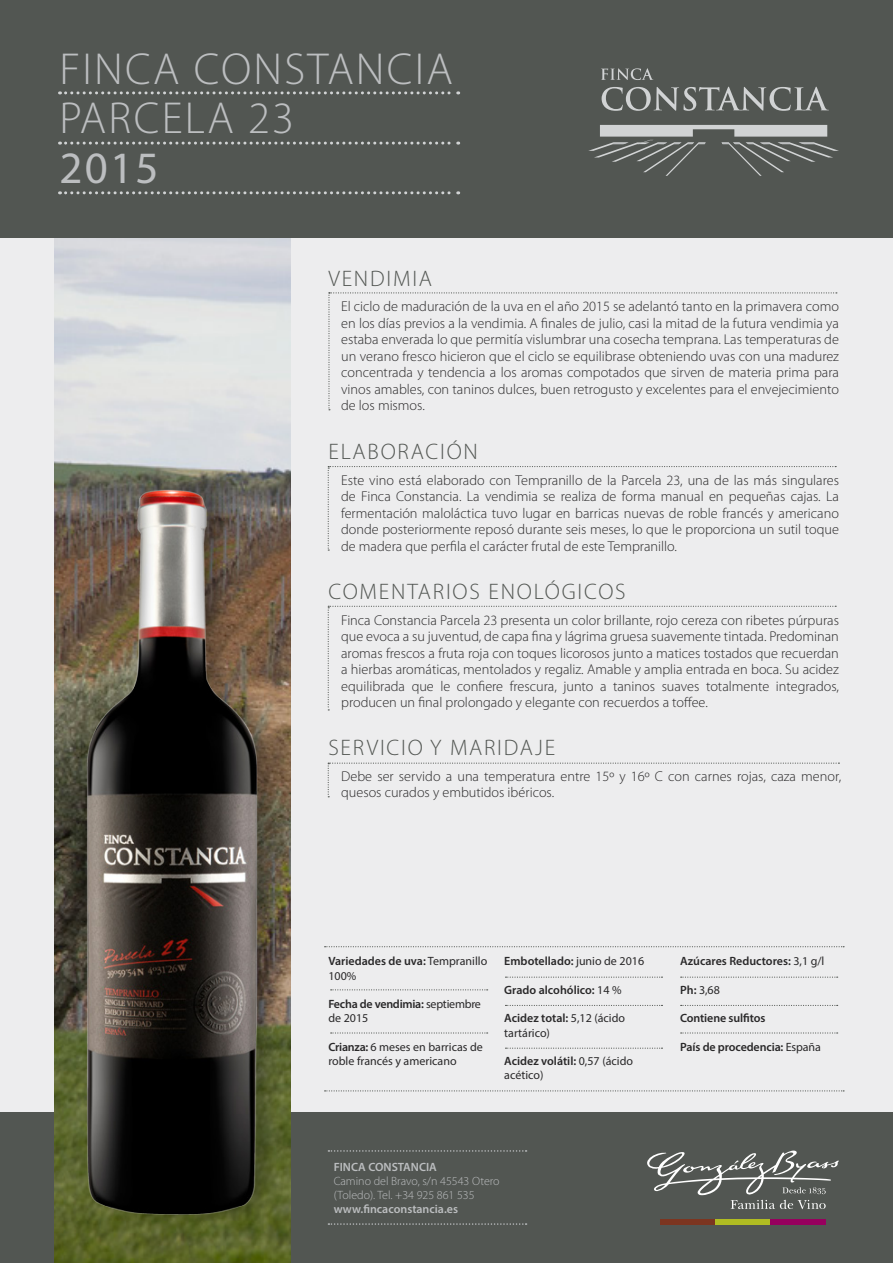
<style>
.page{position:relative;width:893px;height:1263px;background:#ededee}
.page>*{position:absolute;margin:0;border:0;box-sizing:border-box;transform-origin:0 0}
.t1{font:300 45px/49.5px "Myriad Pro";letter-spacing:.05em;color:#bcbec0}
.t2{font:45px "Myriad Pro";color:#bcbec0}
.t3{font:300 22.5px "Myriad Pro";letter-spacing:.08em;color:#525652}
.t4{font:300 14.25px/16.5px "Myriad Pro";color:#292829;text-align:justify}
.t5{font:600 12px/14.2px "Myriad Pro";letter-spacing:-.005em;color:#292829}
.t6{font:12px/14.2px "Myriad Pro";color:#292829}
.t7{font:300 12px/14.2px "Myriad Pro";color:#bcbec0}
.t8{font:600 12px "Myriad Pro";color:#bcbec0}
.s1{font-weight:400}
.s2{font-weight:600}
</style>
<div class="page">
<div style="left:0;top:1112px;width:892px;height:151px;background:#525652"></div>
<img style="left:54px;top:238px;width:236px;height:1025px">
<div style="left:0;top:1px;width:892px;height:237px;background:#525652"></div>
<div style="left:82px;top:471px;width:206px;height:761px;background:#000;opacity:.3"></div>
<img style="left:78px;top:480px;width:188px;height:743px">
<svg style="left:588px;top:68px;width:251px;height:108px"></svg>
<div style="left:660px;top:1219px;width:55px;height:5px;background:#7c3520"></div>
<div style="left:715px;top:1219px;width:55px;height:5px;background:#b0bc22"></div>
<div style="left:770px;top:1219px;width:56px;height:5px;background:#97005e"></div>
<svg style="left:647px;top:1150px;width:192px;height:59px"></svg>
<svg style="left:60px;top:91px;width:399px;height:3px"></svg>
<svg style="left:60px;top:142px;width:399px;height:3px"></svg>
<svg style="left:60px;top:191px;width:399px;height:3px"></svg>
<svg style="left:331px;top:1032px;width:157px;height:1px"></svg>
<svg style="left:331px;top:989px;width:157px;height:1px"></svg>
<svg style="left:505px;top:976px;width:157px;height:2px"></svg>
<svg style="left:505px;top:1005px;width:157px;height:1px"></svg>
<svg style="left:505px;top:1047px;width:157px;height:2px"></svg>
<svg style="left:681px;top:976px;width:157px;height:2px"></svg>
<svg style="left:681px;top:1005px;width:157px;height:1px"></svg>
<svg style="left:681px;top:1032px;width:157px;height:1px"></svg>
<svg style="left:325px;top:946px;width:519px;height:1px"></svg>
<svg style="left:325px;top:1090px;width:519px;height:1px"></svg>
<svg style="left:328px;top:292px;width:509px;height:118px"></svg>
<svg style="left:328px;top:466px;width:508px;height:85px"></svg>
<svg style="left:328px;top:606px;width:508px;height:104px"></svg>
<svg style="left:328px;top:762px;width:511px;height:35px"></svg>
<svg style="left:328px;top:1150px;width:199px;height:2px"></svg>
<svg style="left:328px;top:1223px;width:199px;height:2px"></svg>
<h1 class="t1" style="left:60px;top:45px;width:395px">FINCA CONSTANCIA<br>PARCELA 23</h1>
<h1 class="t2" style="left:60px;top:140px;width:101px">2015</h1>
<h2 class="t3" style="left:328px;top:266px;width:105px">VENDIMIA</h2>
<p class="t4" style="left:341px;top:299px;width:499px">El ciclo de maduración de la uva en el año 2015 se adelantó tanto en la primavera como en los días previos a la vendimia. A finales de julio, casi la mitad de la futura vendimia ya estaba enverada lo que permitía vislumbrar una cosecha temprana. Las temperaturas de un verano fresco hicieron que el ciclo se equilibrase obteniendo uvas con una madurez concentrada y tendencia a los aromas compotados que sirven de materia prima para vinos amables, con taninos dulces, buen retrogusto y excelentes para el envejecimiento de los mismos.</p>
<h2 class="t3" style="left:328px;top:439px;width:151px">ELABORACIÓN</h2>
<p class="t4" style="left:341px;top:472px;width:499px">Este vino está elaborado con Tempranillo de la Parcela 23, una de las más singulares de Finca Constancia. La vendimia se realiza de forma manual en pequeñas cajas. La fermentación maloláctica tuvo lugar en barricas nuevas de roble francés y americano donde posteriormente reposó durante seis meses, lo que le proporciona un sutil toque de madera que perfila el carácter frutal de este Tempranillo.</p>
<h2 class="t3" style="left:328px;top:579px;width:299px">COMENTARIOS ENOLÓGICOS</h2>
<p class="t4" style="left:341px;top:612px;width:499px">Finca Constancia Parcela 23 presenta un color brillante, rojo cereza con ribetes púrpuras que evoca a su juventud, de capa fina y lágrima gruesa suavemente tintada. Predominan aromas frescos a fruta roja con toques licorosos junto a matices tostados que recuerdan a hierbas aromáticas, mentolados y regaliz. Amable y amplia entrada en boca. Su acidez equilibrada que le confiere frescura, junto a taninos suaves totalmente integrados, producen un final prolongado y elegante con recuerdos a toffee.</p>
<h2 class="t3" style="left:328px;top:735px;width:228px">SERVICIO Y MARIDAJE</h2>
<p class="t4" style="left:341px;top:768px;width:501px">Debe ser servido a una temperatura entre 15º y 16º C con carnes rojas, caza menor, quesos curados y embutidos ibéricos.</p>
<p class="t5" style="left:328px;top:954px;width:160px">Variedades de uva: <span class="s1">Tempranillo<br>100%</span></p>
<p class="t5" style="left:328px;top:997px;width:154px">Fecha de vendimia: <span class="s1">septiembre de 2015</span></p>
<p class="t6" style="left:328px;top:1039px;width:156px"><span class="s2">Crianza:</span> 6 meses en barricas de roble francés y americano</p>
<p class="t5" style="left:504px;top:954px;width:141px">Embotellado: <span class="s1">junio de 2016</span></p>
<p class="t5" style="left:504px;top:982px;width:119px">Grado alcohólico: <span class="s1">14 %</span></p>
<p class="t6" style="left:504px;top:1011px;width:122px"><span class="s2">Acidez total:</span> 5,12 (ácido tartárico)</p>
<p class="t6" style="left:504px;top:1054px;width:130px"><span class="s2">Acidez volátil:</span> 0,57 (ácido acético)</p>
<p class="t8" style="left:334px;top:1159px;width:105px">FINCA CONSTANCIA</p>
<p class="t7" style="left:334px;top:1174px;width:167px">Camino del Bravo, s/n 45543 Otero (Toledo). Tel. +34 925 861 535</p>
<p class="t8" style="left:334px;top:1202px;width:126px">www.fincaconstancia.es</p>
<p class="t5" style="left:680px;top:954px;width:146px">Azúcares Reductores: <span class="s1">3,1 g/l</span></p>
<p class="t6" style="left:680px;top:982px;width:41px"><span class="s2">Ph:</span> 3,68</p>
<p class="t5" style="left:680px;top:1011px;width:87px">Contiene sulfitos</p>
<p class="t5" style="left:680px;top:1039px;width:142px">País de procedencia: <span class="s1">España</span></p>
</div>
